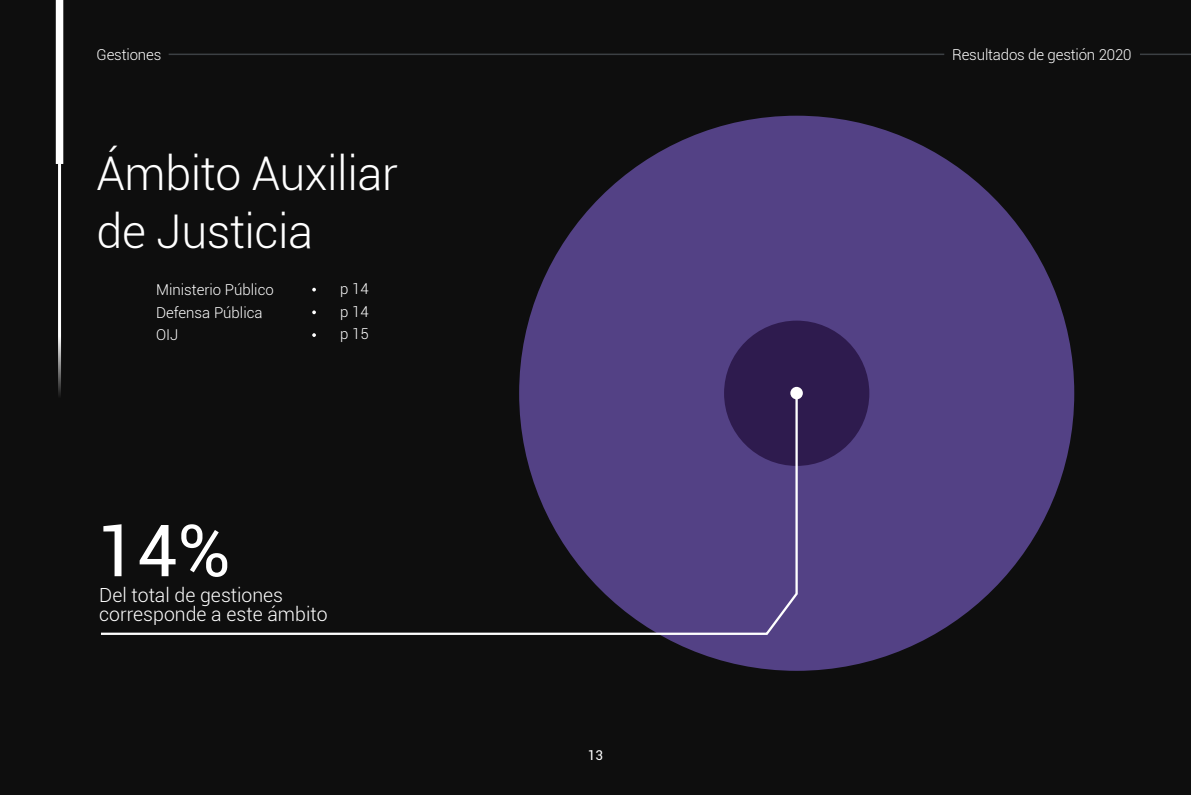
<style>
.page{position:relative;width:1191px;height:795px;background:#0e0e0e}
.page>*{position:absolute;margin:0;border:0;box-sizing:border-box;transform-origin:0 0}
.t1{font:72px "Roboto";color:#fff}
.t2{font:300 46.5px "Roboto";letter-spacing:-.01em;color:#fff}
.t3{font:300 19.5px "Roboto";color:#fff}
.t4{font:300 15px "Roboto";color:#fff}
.t5{font:13.5px "Roboto";color:#fff}
</style>
<div class="page">
<div style="left:56px;top:0;width:7px;height:164px;background:#fff"></div>
<hr style="left:58px;top:164px;width:3px;height:280px;background:#fff">
<svg style="left:312px;top:288px;width:4px;height:3px"></svg>
<svg style="left:312px;top:333px;width:4px;height:4px"></svg>
<svg style="left:312px;top:310px;width:4px;height:4px"></svg>
<hr style="left:169px;top:54px;width:775px;height:1px;background:#3c4044">
<hr style="left:1140px;top:54px;width:51px;height:1px;background:#3c4044">
<div style="left:519px;top:116px;width:555px;height:555px;background:#534185;border-radius:50%"></div>
<div style="left:724px;top:321px;width:145px;height:145px;background:#2e1b4e;border-radius:50%"></div>
<svg style="left:101px;top:391px;width:698px;height:245px"></svg>
<div style="left:790px;top:387px;width:13px;height:12px;background:#fff;border-radius:50%"></div>
<p class="t4" style="left:97px;top:44px;width:66px">Gestiones</p>
<p class="t2" style="left:97px;top:141px;width:303px">Ámbito Auxiliar</p>
<p class="t2" style="left:97px;top:199px;width:218px">de Justicia</p>
<p class="t4" style="left:156px;top:280px;width:119px">Ministerio Público</p>
<p class="t4" style="left:156px;top:302px;width:108px">Defensa Pública</p>
<p class="t4" style="left:156px;top:325px;width:24px">OIJ</p>
<p class="t4" style="left:340px;top:278px;width:30px">p 14</p>
<p class="t4" style="left:340px;top:301px;width:30px">p 14</p>
<p class="t4" style="left:340px;top:323px;width:30px">p 15</p>
<p class="t1" style="left:97px;top:500px;width:135px">14%</p>
<p class="t3" style="left:99px;top:581px;width:185px">Del total de gestiones</p>
<p class="t3" style="left:99px;top:600px;width:230px">corresponde a este ámbito</p>
<p class="t5" style="left:588px;top:745px;width:17px">13</p>
<p class="t4" style="left:952px;top:44px;width:181px">Resultados de gestión 2020</p>
</div>
